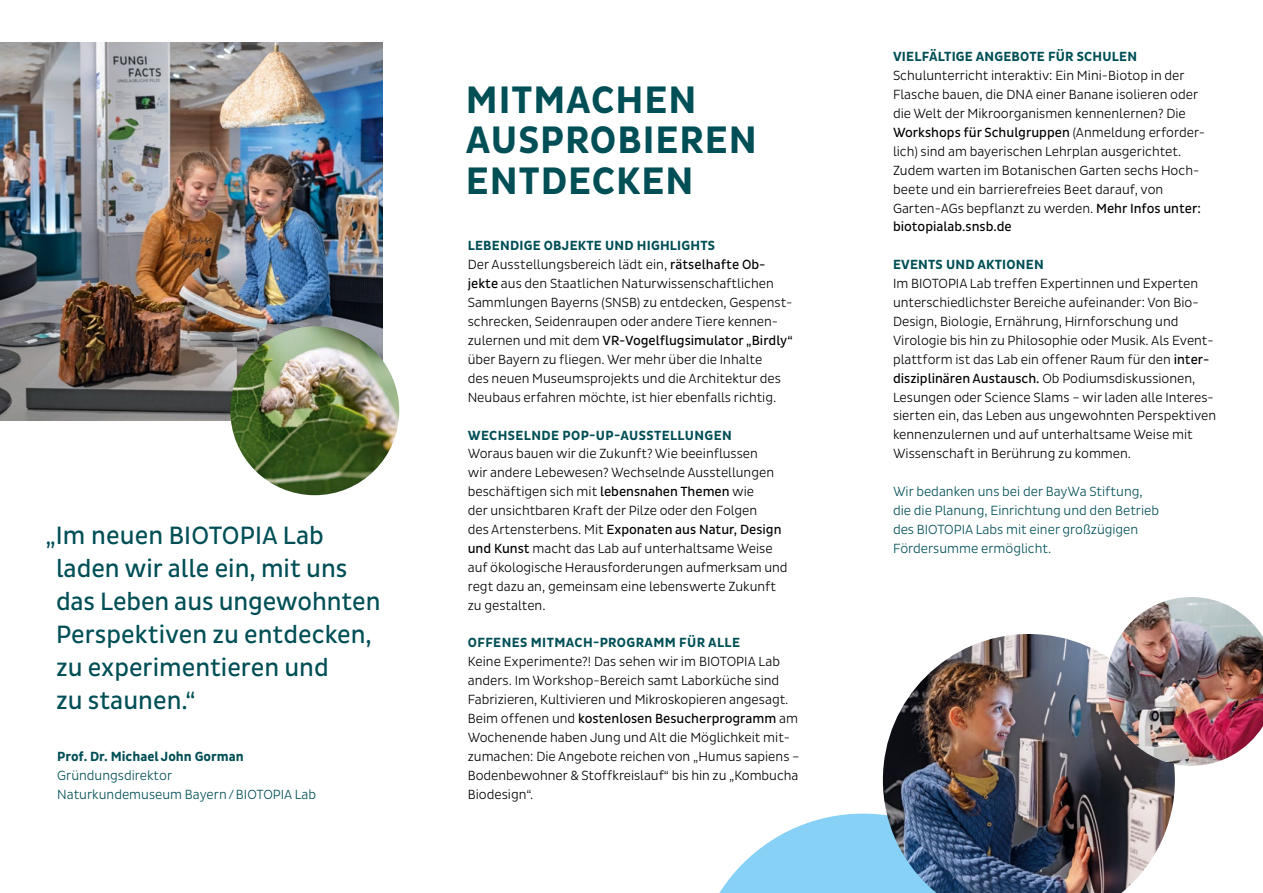
<style>
.page{position:relative;width:1263px;height:893px;background:#fff}
.page>*{position:absolute;margin:0;border:0;box-sizing:border-box;transform-origin:0 0}
.t1{font:700 39px/40.5px "Pluto Sans Cond";letter-spacing:.025em;color:#004f56}
.t2{font:25.5px/33px "Pluto Sans Cond";color:#004f56}
.t3{font:300 13.5px/18.9px "Pluto Sans Cond";color:#000}
.t4{font:300 13.5px/18.9px "Pluto Sans Cond";color:#004f56}
.t5{font:700 13.5px "Pluto Sans Cond";letter-spacing:.015em;color:#004f56}
.s1{font-weight:700;color:#004f56}
.s2{font-weight:400}
</style>
<div class="page">
<svg style="left:719px;top:814px;width:164px;height:79px"></svg>
<img style="left:883px;top:634px;width:292px;height:259px">
<img style="left:0;top:43px;width:383px;height:378px">
<img style="left:230px;top:326px;width:169px;height:169px;border-radius:84px">
<img style="left:1107px;top:597px;width:156px;height:169px">
<h2 class="t2" style="left:56px;top:519px;width:326px;text-indent:-11px">„Im neuen BIOTOPIA Lab laden wir alle ein, mit uns das Leben aus ungewohnten<br>Perspektiven zu entdecken, zu experimentieren und<br>zu staunen.“</h2>
<p class="t5" style="left:57px;top:749px;width:188px">Prof. Dr. Michael John Gorman</p>
<p class="t4" style="left:57px;top:766px;width:261px">Gründungsdirektor<br>Naturkundemuseum Bayern/BIOTOPIA Lab</p>
<h1 class="t1" style="left:466px;top:80px;width:292px">MITMACHEN<br>AUSPROBIEREN<br>ENTDECKEN</h1>
<p class="t3" style="left:468px;top:237px;width:326px"><span class="s1">LEBENDIGE OBJEKTE UND HIGHLIGHTS<br></span>Der Ausstellungsbereich lädt ein, <span class="s2">rätselhafte Ob&shy;jekte</span> aus den Staatlichen Naturwissenschaftlichen Sammlungen Bayerns (SNSB) zu entdecken, Gespenst&shy;schrecken, Seidenraupen oder andere Tiere kennen&shy;zulernen und mit dem <span class="s2">VR-Vogelflugsimulator „Birdly“ </span>über Bayern zu fliegen. Wer mehr über die Inhalte<br>des neuen Museumsprojekts und die Architektur des Neubaus erfahren möchte, ist hier ebenfalls richtig.</p>
<p class="t5" style="left:468px;top:427px;width:266px">WECHSELNDE POP-UP-AUSSTELLUNGEN</p>
<p class="t3" style="left:468px;top:444px;width:321px">Woraus bauen wir die Zukunft? Wie beeinflussen<br>wir andere Lebewesen? Wechselnde Ausstellungen beschäftigen sich mit <span class="s2">lebensnahen Themen</span> wie<br>der unsichtbaren Kraft der Pilze oder den Folgen<br>des Artensterbens. Mit <span class="s2">Exponaten aus Natur, Design und Kunst</span> macht das Lab auf unterhaltsame Weise auf ökologische Herausforderungen aufmerksam und regt dazu an, gemeinsam eine lebenswerte Zukunft zu gestalten.</p>
<p class="t5" style="left:468px;top:635px;width:274px">OFFENES MITMACH-PROGRAMM FÜR ALLE</p>
<p class="t3" style="left:468px;top:652px;width:333px">Keine Experimente?! Das sehen wir im BIOTOPIA Lab anders. Im Workshop-Bereich samt Laborküche sind Fabrizieren, Kultivieren und Mikroskopieren angesagt.<br>Beim offenen und <span class="s2">kostenlosen Besucherprogramm</span> am Wochenende haben Jung und Alt die Möglichkeit mit&shy;zumachen: Die Angebote reichen von „Humus sapiens – Bodenbewohner &amp; Stoffkreislauf“ bis hin zu „Kombucha Biodesign“.</p>
<p class="t5" style="left:893px;top:49px;width:246px">VIELFÄLTIGE ANGEBOTE FÜR SCHULEN</p>
<p class="t3" style="left:893px;top:66px;width:313px">Schulunterricht interaktiv: Ein Mini-Biotop in der Flasche bauen, die DNA einer Banane isolieren oder die Welt der Mikroorganismen kennenlernen? Die <span class="s2">Workshops für Schulgruppen</span> (Anmeldung erforder&shy;lich) sind am bayerischen Lehrplan ausgerichtet.<br>Zudem warten im Botanischen Garten sechs Hoch&shy;beete und ein barrierefreies Beet darauf, von Garten-AGs bepflanzt zu werden. <span class="s2">Mehr Infos unter: biotopialab.snsb.de</span></p>
<p class="t5" style="left:893px;top:257px;width:152px">EVENTS UND AKTIONEN</p>
<p class="t3" style="left:893px;top:274px;width:325px">Im BIOTOPIA Lab treffen Expertinnen und Experten unterschiedlichster Bereiche aufeinander: Von Bio-Design, Biologie, Ernährung, Hirnforschung und Virologie bis hin zu Philosophie oder Musik. Als Event&shy;plattform ist das Lab ein offener Raum für den <span class="s2">inter&shy;disziplinären Austausch.</span> Ob Podiumsdiskussionen, Lesungen oder Science Slams – wir laden alle Interes&shy;sierten ein, das Leben aus ungewohnten Perspektiven kennenzulernen und auf unterhaltsame Weise mit Wissenschaft in Berührung zu kommen.</p>
<p class="t4" style="left:893px;top:482px;width:268px">Wir bedanken uns bei der BayWa Stiftung, die die Planung, Einrichtung und den Betrieb des BIOTOPIA Labs mit einer großzügigen Fördersumme ermöglicht.</p>
</div>
